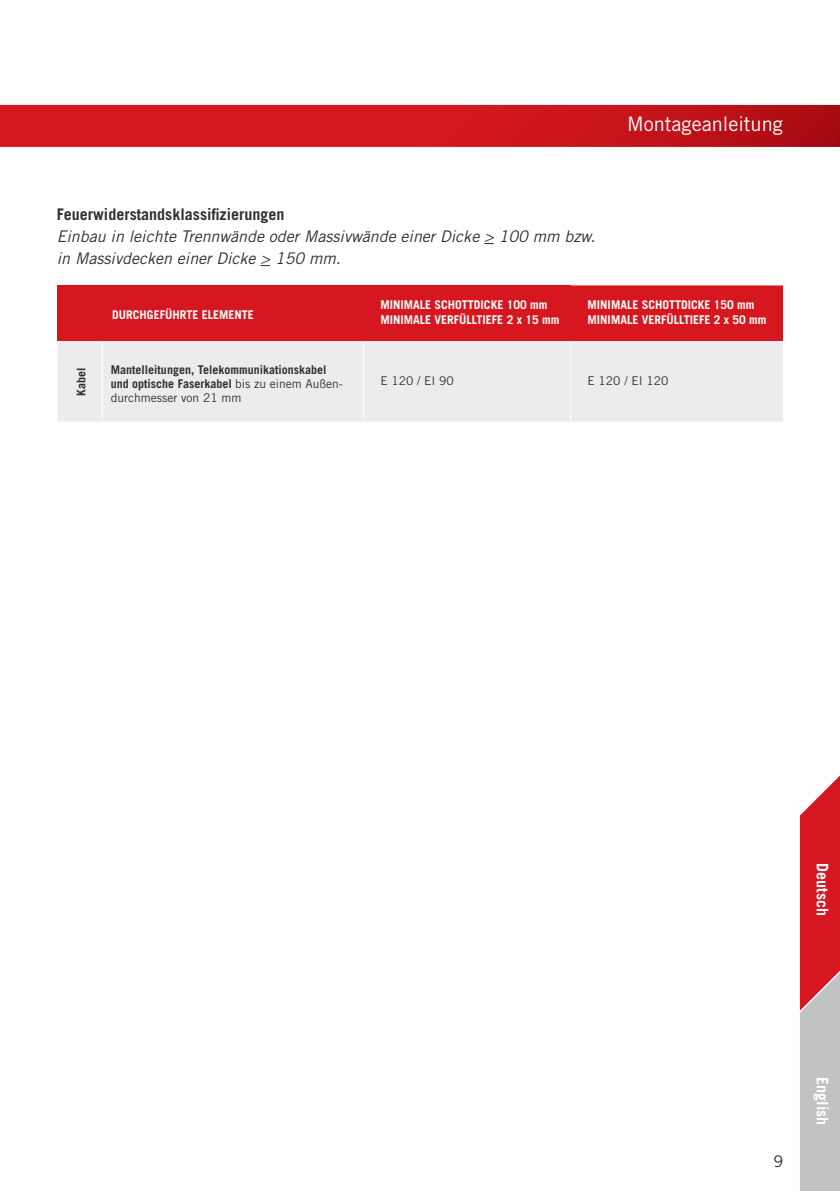
<style>
.page{position:relative;width:840px;height:1191px;background:#fff}
.page>*{position:absolute;margin:0;border:0;box-sizing:border-box;transform-origin:0 0}
.t1{font:20px "Trade Gothic LT Std";color:#fff}
.t2{font:italic 16px/22px "Trade Gothic LT Std";color:#312f30}
.t3{font:700 16px "Trade Gothic LT Std";letter-spacing:.005em;color:#fff}
.t4{font:16px "Trade Gothic LT Std";color:#312f30}
.t5{font:700 12px/14.4px "Trade Gothic LT Std";color:#fff}
.t6{font:700 12px/14px "Trade Gothic LT Std";color:#312f30}
.t7{font:12px "Trade Gothic LT Std";color:#312f30}
.s1{font-weight:700;font-style:normal}
.s2{font-weight:400}
</style>
<div class="page">
<svg style="left:0;top:104px;width:839px;height:43px;background:#ce1a21"></svg>
<svg style="left:800px;top:776px;width:39px;height:415px;background:#ce7579"></svg>
<div style="left:57px;top:285px;width:725px;height:56px;background:#d7171f"></div>
<div style="left:58px;top:342px;width:724px;height:80px;background:#ececee"></div>
<hr style="left:363px;top:342px;width:1px;height:80px;background:#fff">
<hr style="left:570px;top:342px;width:1px;height:80px;background:#fff">
<hr style="left:570px;top:285px;width:213px;height:1px;background:#fff">
<hr style="left:102px;top:342px;width:1px;height:80px;background:#fff">
<p class="t2" style="left:57px;top:203px;width:539px"><span class="s1">Feuerwiderstandsklassifizierungen<br></span>Einbau in leichte Trennwände oder Massivwände einer Dicke &gt; 100 mm bzw. in Massivdecken einer Dicke &gt; 150 mm.</p>
<p class="t1" style="left:626px;top:112px;width:157px">Montageanleitung</p>
<p class="t5" style="left:112px;top:307px;width:143px">DURCHGEFÜHRTE ELEMENTE</p>
<p class="t5" style="left:380px;top:297px;width:180px">MINIMALE SCHOTTDICKE 100 mm<br>MINIMALE VERFÜLLTIEFE 2 x 15 mm</p>
<p class="t5" style="left:587px;top:298px;width:180px">MINIMALE SCHOTTDICKE 150 mm<br>MINIMALE VERFÜLLTIEFE 2 x 50 mm</p>
<p class="t6" style="left:74px;top:396px;width:30px;rotate:-90deg">Kabel</p>
<p class="t6" style="left:111px;top:362px;width:233px">Mantelleitungen, Telekommunikationskabel und optische Faserkabel <span class="s2">bis zu einem Außen&shy;durchmesser von 21 mm</span></p>
<p class="t7" style="left:380px;top:373px;width:75px">E 120 / EI 90</p>
<p class="t7" style="left:587px;top:373px;width:82px">E 120 / EI 120</p>
<p class="t3" style="left:831px;top:863px;width:54px;rotate:90deg">Deutsch</p>
<p class="t4" style="left:773px;top:1151px;width:11px">9</p>
<p class="t3" style="left:832px;top:1076px;width:50px;rotate:90deg">English</p>
</div>
